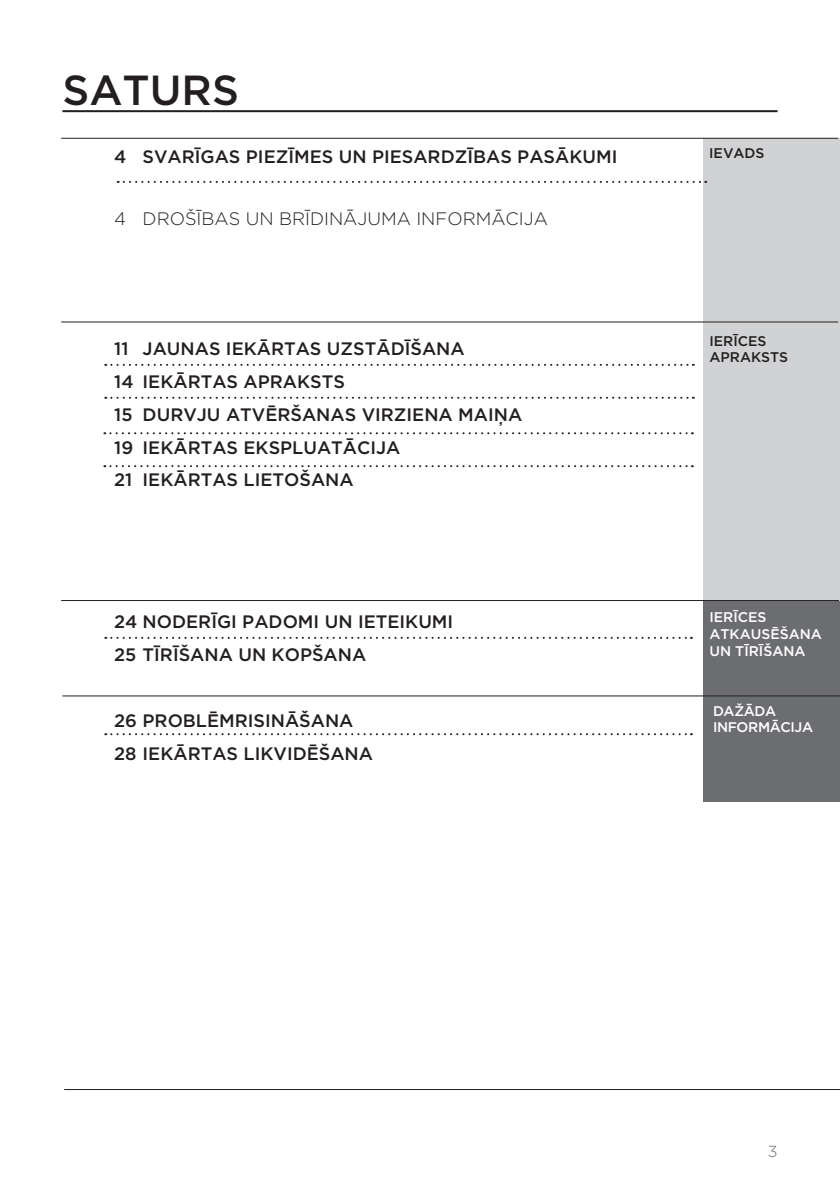
<style>
.page{position:relative;width:840px;height:1191px;background:#fff}
.page>*{position:absolute;margin:0;border:0;box-sizing:border-box;transform-origin:0 0}
.glavni_naslov_3stran{font:500 42px "Gotham";color:#231f20}
.t1{font:500 18px "Gotham";color:#231f20}
.t2{font:300 18px "Gotham";color:#231f20}
.t3{font:300 16px "Gotham";color:#6c6d70}
.kazalo_ob_strani{font:500 14px "Gotham";color:#fff}
.kazalo_ob_strani-2{font:500 14px "Gotham";color:#231f20}
.kazalo_ob_strani-3{font:500 14px "Gotham";letter-spacing:-.025em;color:#fff}
</style>
<div class="page">
<hr style="left:62px;top:110px;width:715px;height:2px;background:#231f20">
<div style="left:703px;top:695px;width:136px;height:106px;background:#6c6d70"></div>
<div style="left:703px;top:601px;width:136px;height:94px;background:#6c6d70"></div>
<div style="left:703px;top:322px;width:136px;height:279px;background:#d1d2d4"></div>
<div style="left:703px;top:138px;width:136px;height:184px;background:#d1d2d4"></div>
<hr style="left:61px;top:138px;width:776px;height:1px;background:#231f20">
<hr style="left:61px;top:322px;width:776px;height:1px;background:#231f20">
<hr style="left:61px;top:600px;width:777px;height:1px;background:#231f20">
<svg style="left:105px;top:637px;width:586px;height:2px"></svg>
<svg style="left:105px;top:397px;width:588px;height:2px"></svg>
<svg style="left:105px;top:364px;width:588px;height:2px"></svg>
<hr style="left:64px;top:1089px;width:775px;height:1px;background:#231f20">
<svg style="left:105px;top:733px;width:586px;height:2px"></svg>
<svg style="left:118px;top:181px;width:587px;height:2px"></svg>
<hr style="left:62px;top:695px;width:777px;height:1px;background:#231f20">
<svg style="left:104px;top:465px;width:588px;height:2px"></svg>
<svg style="left:104px;top:432px;width:588px;height:2px"></svg>
<p class="glavni_naslov_3stran" style="left:62px;top:62px;width:178px">SATURS</p>
<p class="t1" style="left:114px;top:145px;width:504px">4 SVARĪGAS PIEZĪMES UN PIESARDZĪBAS PASĀKUMI</p>
<p class="t2" style="left:114px;top:207px;width:435px">4 DROŠĪBAS UN BRĪDINĀJUMA INFORMĀCIJA</p>
<p class="t1" style="left:114px;top:336px;width:352px">11 JAUNAS IEKĀRTAS UZSTĀDĪŠANA</p>
<p class="t1" style="left:114px;top:369px;width:232px">14 IEKĀRTAS APRAKSTS</p>
<p class="t1" style="left:114px;top:402px;width:409px">15 DURVJU ATVĒRŠANAS VIRZIENA MAIŅA</p>
<p class="t1" style="left:114px;top:435px;width:288px">19 IEKĀRTAS EKSPLUATĀCIJA</p>
<p class="t1" style="left:114px;top:468px;width:241px">21 IEKĀRTAS LIETOŠANA</p>
<p class="t1" style="left:114px;top:610px;width:340px">24 NODERĪGI PADOMI UN IETEIKUMI</p>
<p class="t1" style="left:114px;top:642px;width:253px">25 TĪRĪŠANA UN KOPŠANA</p>
<p class="t1" style="left:114px;top:708px;width:241px">26 PROBLĒMRISINĀŠANA</p>
<p class="t1" style="left:114px;top:741px;width:260px">28 IEKĀRTAS LIKVIDĒŠANA</p>
<p class="kazalo_ob_strani-2" style="left:708px;top:143px;width:57px">IEVADS</p>
<p class="kazalo_ob_strani-2" style="left:709px;top:331px;width:59px">IERĪCES</p>
<p class="kazalo_ob_strani-2" style="left:709px;top:348px;width:80px">APRAKSTS</p>
<p class="kazalo_ob_strani" style="left:709px;top:608px;width:59px">IERĪCES</p>
<p class="kazalo_ob_strani" style="left:709px;top:624px;width:114px">ATKAUSĒŠANA</p>
<p class="kazalo_ob_strani" style="left:709px;top:641px;width:98px">UN TĪRĪŠANA</p>
<p class="kazalo_ob_strani" style="left:712px;top:701px;width:65px">DAŽĀDA</p>
<p class="kazalo_ob_strani-3" style="left:712px;top:718px;width:102px">INFORMĀCIJA</p>
<p class="t3" style="left:767px;top:1140px;width:11px">3</p>
</div>
